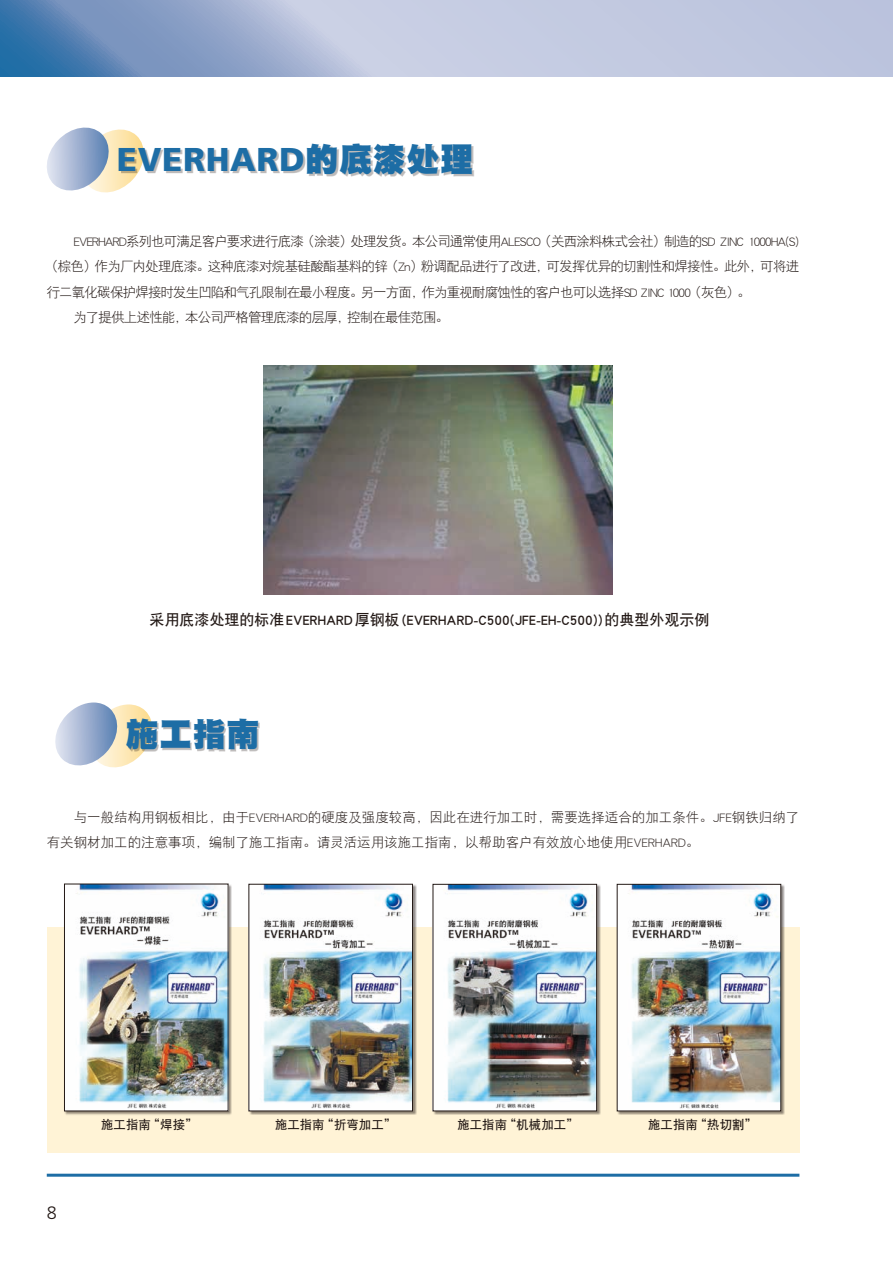
<style>
.page{position:relative;width:893px;height:1263px;background:#fff}
.page>*{position:absolute;margin:0;border:0;box-sizing:border-box;transform-origin:0 0}
.t1{font:900 33px "Frutiger";letter-spacing:.02em;color:#1d6da5}
.t2{font:33px "DFP Hei W12 G Bpc EUC H";color:#1d6da5}
.t3{font:300 18px "Frutiger";color:#231916}
.t4{font:15px "DFP Hei W7 G Bpc EUC H";color:#231916}
.t5{font:13.5px "DFP Hei W3 G Bpc EUC H";letter-spacing:-.055em;color:#231916}
.t6{font:13.5px/25.5px "DFP Hei W3 G Bpc EUC H";color:#231916}
.t7{font:12.45px "DFP Hei W7 G Bpc EUC H";color:#231916}
.s1{font-family:"DFP Hei W12 G Bpc EUC H";font-weight:400}
</style>
<div class="page">
<svg style="left:0;top:0;width:893px;height:77px;background:#a8b7d5"></svg>
<svg style="left:47px;top:127px;width:96px;height:66px"></svg>
<hr style="left:47px;top:1174px;width:752px;height:3px;background:#1d6da5">
<div style="left:121px;top:145px;width:353px;height:32px;background:#231916;opacity:.3"></div>
<svg style="left:55px;top:702px;width:101px;height:66px"></svg>
<div style="left:128px;top:720px;width:132px;height:31px;background:#231916;opacity:.3"></div>
<img style="left:263px;top:366px;width:350px;height:229px">
<div style="left:47px;top:927px;width:752px;height:225px;background:#fff3d6"></div>
<div style="left:249px;top:884px;width:168px;height:231px;background:#231916;opacity:.5"></div>
<img style="left:251px;top:886px;width:160px;height:223px">
<div style="left:249px;top:884px;width:164px;height:227px;border:1px solid #231916"></div>
<div style="left:433px;top:884px;width:168px;height:231px;background:#231916;opacity:.5"></div>
<img style="left:435px;top:886px;width:160px;height:223px">
<div style="left:433px;top:884px;width:164px;height:227px;border:1px solid #231916"></div>
<div style="left:617px;top:884px;width:168px;height:231px;background:#231916;opacity:.5"></div>
<img style="left:619px;top:886px;width:160px;height:223px">
<div style="left:64px;top:884px;width:168px;height:231px;background:#231916;opacity:.5"></div>
<img style="left:66px;top:886px;width:160px;height:223px">
<h1 class="t1" style="left:117px;top:139px;width:358px">EVERHARD<span class="s1">的底漆处理</span></h1>
<p class="t5" style="left:74px;top:234px;width:727px">EVERHARD系列也可满足客户要求进行底漆（涂装）处理发货。本公司通常使用ALESCO（关西涂料株式会社）制造的SD ZINC 1000HA(S)</p>
<p class="t5" style="left:45px;top:259px;width:756px">（棕色）作为厂内处理底漆。这种底漆对烷基硅酸酯基料的锌（Zn）粉调配品进行了改进，可发挥优异的切割性和焊接性。此外，可将进</p>
<p class="t5" style="left:47px;top:285px;width:705px">行二氧化碳保护焊接时发生凹陷和气孔限制在最小程度。另一方面，作为重视耐腐蚀性的客户也可以选择SD ZINC 1000（灰色）。</p>
<p class="t5" style="left:74px;top:310px;width:377px">为了提供上述性能，本公司严格管理底漆的层厚，控制在最佳范围。</p>
<p class="t4" style="left:149px;top:612px;width:562px">采用底漆处理的标准EVERHARD厚钢板(EVERHARD-C500(JFE-EH-C500))的典型外观示例</p>
<h1 class="t2" style="left:125px;top:717px;width:135px">施工指南</h1>
<p class="t6" style="left:47px;top:804px;width:754px;text-indent:27px">与一般结构用钢板相比，由于EVERHARD的硬度及强度较高，因此在进行加工时，需要选择适合的加工条件。JFE钢铁归纳了有关钢材加工的注意事项，编制了施工指南。请灵活运用该施工指南，以帮助客户有效放心地使用EVERHARD。</p>
<h2 class="t3" style="left:47px;top:1202px;width:12px">8</h2>
<p class="t7" style="left:101px;top:1118px;width:98px">施工指南“焊接”</p>
<p class="t7" style="left:275px;top:1118px;width:123px">施工指南“折弯加工”</p>
<p class="t7" style="left:457px;top:1118px;width:123px">施工指南“机械加工”</p>
<p class="t7" style="left:648px;top:1118px;width:110px">施工指南“热切割”</p>
</div>
